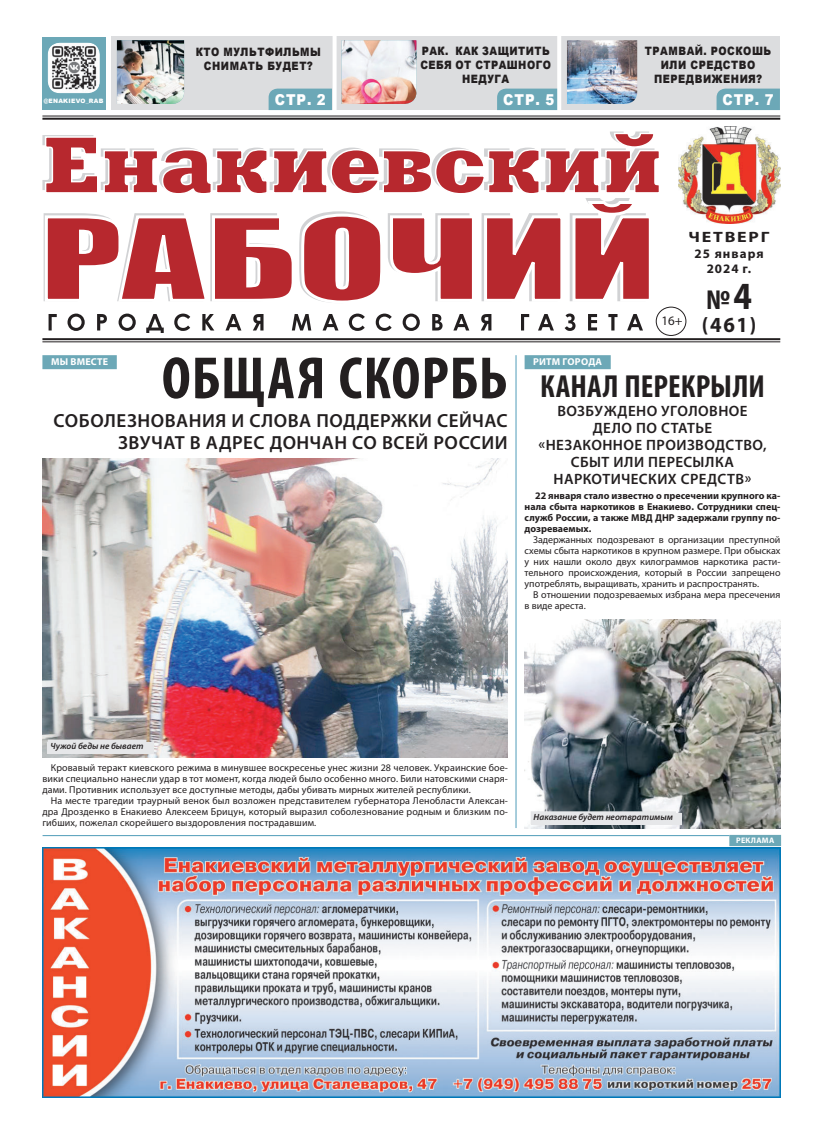
<style>
.page{position:relative;width:823px;height:1134px;background:#fff}
.page>*{position:absolute;margin:0;border:0;box-sizing:border-box;transform-origin:0 0}
.t1{font:700 condensed 60px "Myriad Pro";letter-spacing:.02em;color:#231f20}
.t2{font:700 condensed 32px "Myriad Pro";letter-spacing:.01em;color:#231f20}
.t3{font:700 28.5px "Myriad Pro";color:#231f20;scale:.87 1}
.t4{font:700 21.6px "Myriad Pro";color:#231f20;scale:.96 1}
.t5{font:600 19px/22px "Myriad Pro";letter-spacing:.025em;color:#231f20;text-align:right}
.t6{font:600 15px/17px "Myriad Pro";letter-spacing:.03em;color:#231f20;text-align:center}
.t7{font:900 15px "Arial";letter-spacing:.075em;color:#fff;scale:.89 1}
.t8{font:700 15px "Myriad Pro";color:#231f20;scale:1.19 1}
.t9{font:700 13px/15px "Myriad Pro";letter-spacing:.08em;color:#231f20;text-align:center}
.t10{font:13px "Myriad Pro";color:#231f20}
.t11{font:900 11.6px/14px "Arial";letter-spacing:.055em;color:#231f20;text-align:center;scale:.86 1}
.t12{font:10px/11px "Myriad Pro";color:#231f20;text-align:justify}
.t13{font:700 10px/11px "Myriad Pro";color:#231f20;text-align:justify}
.t14{font:700 10px "Myriad Pro";letter-spacing:.025em;color:#fff}
.t15{font:italic 600 9px "Myriad Pro";letter-spacing:.005em;color:#231f20}
.t16{font:700 8px "Myriad Pro";letter-spacing:.035em;color:#fff}
.t17{font:900 6px "Arial";letter-spacing:.045em;color:#fff}
.s1{font-size:38.6px}
</style>
<div class="page">
<div style="left:111px;top:37px;width:668px;height:73px;background:#dcdddf"></div>
<img style="left:678px;top:126px;width:101px;height:98px">
<hr style="left:42px;top:338px;width:737px;height:2px;background:#231f20">
<hr style="left:42px;top:341px;width:737px;height:1px;background:#231f20">
<svg style="left:44px;top:132px;width:615px;height:61px"></svg>
<hr style="left:42px;top:116px;width:737px;height:1px;background:#231f20">
<hr style="left:42px;top:118px;width:737px;height:2px;background:#231f20">
<div style="left:655px;top:307px;width:30px;height:29px;border:1px solid #231f20;border-radius:50%"></div>
<div style="left:42px;top:37px;width:64px;height:73px;background:#6ca8b7"></div>
<img style="left:50px;top:44px;width:48px;height:48px">
<div style="left:48px;top:43px;width:52px;height:50px;border:1px solid #fff;border-radius:11px"></div>
<svg style="left:716px;top:89px;width:63px;height:21px"></svg>
<svg style="left:268px;top:89px;width:64px;height:21px"></svg>
<svg style="left:497px;top:89px;width:60px;height:21px"></svg>
<svg style="left:332px;top:36px;width:4px;height:74px"></svg>
<hr style="left:557px;top:27px;width:4px;height:85px;background:#fff">
<img style="left:341px;top:40px;width:75px;height:64px">
<img style="left:566px;top:40px;width:70px;height:64px">
<img style="left:117px;top:40px;width:67px;height:64px">
<svg style="left:49px;top:314px;width:593px;height:19px"></svg>
<svg style="left:43px;top:199px;width:606px;height:103px"></svg>
<img style="left:43px;top:848px;width:737px;height:249px">
<div style="left:729px;top:835px;width:51px;height:11px;background:#6ca8b7"></div>
<div style="left:524px;top:355px;width:86px;height:14px;background:#6ca8b7"></div>
<hr style="left:43px;top:835px;width:686px;height:1px;background:#509cb9">
<img style="left:524px;top:620px;width:256px;height:208px">
<div style="left:530px;top:814px;width:151px;height:11px;background:#e6e7e9"></div>
<div style="left:530px;top:811px;width:145px;height:12px;background:#e6e7e9"></div>
<div style="left:42px;top:355px;width:75px;height:14px;background:#6ca8b7"></div>
<img style="left:42px;top:458px;width:465px;height:300px">
<hr style="left:515px;top:355px;width:1px;height:473px;background:#509cb9">
<div style="left:48px;top:742px;width:106px;height:11px;background:#e6e7e9"></div>
<div style="left:48px;top:740px;width:98px;height:12px;background:#e6e7e9"></div>
<p class="t11" style="left:196px;top:44px;width:147px">КТО МУЛЬТФИЛЬМЫ<br>СНИМАТЬ БУДЕТ?</p>
<p class="t11" style="left:420px;top:44px;width:153px">РАК. КАК ЗАЩИТИТЬ<br>СЕБЯ ОТ СТРАШНОГО<br>НЕДУГА</p>
<p class="t11" style="left:644px;top:43px;width:148px">ТРАМВАЙ. РОСКОШЬ<br>ИЛИ СРЕДСТВО<br>ПЕРЕДВИЖЕНИЯ?</p>
<p class="t17" style="left:44px;top:99px;width:61px">@ENAKIEVO_RAB</p>
<h3 class="t7" style="left:274px;top:89px;width:59px">СТР. 2</h3>
<h3 class="t7" style="left:503px;top:89px;width:59px">СТР. 5</h3>
<h3 class="t7" style="left:722px;top:89px;width:59px">СТР. 7</h3>
<h1 class="t1" style="left:162px;top:349px;width:347px">Общая сКОрбь</h1>
<h3 class="t5" style="left:54px;top:410px;width:455px">соболезноВания и слоВа поддержки сейчас зВучат В адрес дончан со Всей россии</h3>
<p class="t14" style="left:51px;top:357px;width:59px">мы вмеСте</p>
<p class="t14" style="left:533px;top:357px;width:70px">ритм города</p>
<h3 class="t8" style="left:688px;top:229px;width:69px">четверг</h3>
<h3 class="t9" style="left:694px;top:246px;width:71px">25 января<br>2024 г.</h3>
<h3 class="t3" style="left:705px;top:285px;width:54px">№<span class="s1">4</span></h3>
<h3 class="t4" style="left:701px;top:314px;width:58px">(461)</h3>
<h3 class="t10" style="left:661px;top:314px;width:23px">16+</h3>
<h2 class="t2" style="left:540px;top:371px;width:226px">Канал переКрыли</h2>
<h3 class="t6" style="left:538px;top:403px;width:229px">Возбуждено уголоВное дело по статье<br>«незаконное произВодстВо, сбыт или пересылка наркотических средстВ»</h3>
<p class="t13" style="left:524px;top:490px;width:257px;text-indent:10px">22 января стало известно о пресечении крупного ка&shy;нала сбыта наркотиков в енакиево. Сотрудники спец&shy;служб россии, а также мвд дНр задержали группу по&shy;дозреваемых.</p>
<p class="t12" style="left:524px;top:534px;width:257px;text-indent:8px">Задержанных подозревают в организации преступной схемы сбыта наркотиков в крупном размере. При обысках у них нашли около двух килограммов наркотика расти&shy;тельного происхождения, который в России запрещено употреблять, выращивать, хранить и распространять.</p>
<p class="t12" style="left:524px;top:589px;width:257px;text-indent:8px">В отношении подозреваемых избрана мера пресечения в виде ареста.</p>
<p class="t15" style="left:51px;top:742px;width:94px">Чужой беды не бывает</p>
<p class="t12" style="left:42px;top:762px;width:467px;text-indent:8px">Кровавый теракт киевского режима в минувшее воскресенье унес жизни 28 человек. Украинские бое&shy;вики специально нанесли удар в тот момент, когда людей было особенно много. Били натовскими снаря&shy;дами. Противник использует все доступные методы, дабы убивать мирных жителей республики.</p>
<p class="t12" style="left:42px;top:795px;width:467px;text-indent:8px">На месте трагедии траурный венок был возложен представителем губернатора Ленобласти Алексан&shy;дра Дрозденко в Енакиево Алексеем Брицун, который выразил соболезнование родным и близким по&shy;гибших, пожелал скорейшего выздоровления пострадавшим.</p>
<p class="t15" style="left:533px;top:814px;width:141px">Наказание будет неотвратимым</p>
<p class="t16" style="left:735px;top:836px;width:39px">реклама</p>
</div>
